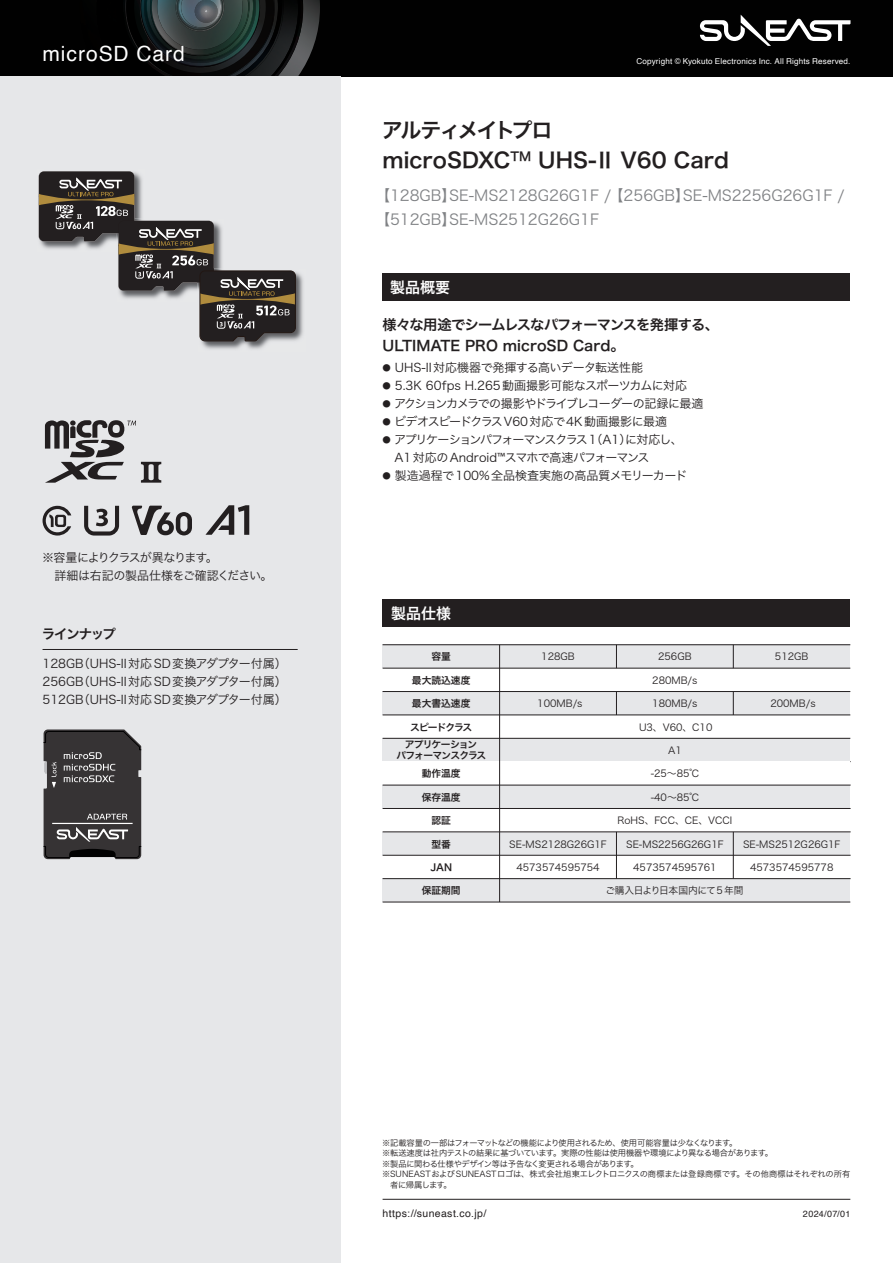
<style>
.page{position:relative;width:893px;height:1263px;background:#fff}
.page>*{position:absolute;margin:0;border:0;box-sizing:border-box;transform-origin:0 0}
.t1{font:21px/30px "Hira Kaku Pro N W6";color:#231f20}
.t2{font:21px "Helvetica";letter-spacing:.045em;color:#fff}
.t3{font:15px/24px "Hira Kaku Pro N W3";color:#808285}
.t4{font:15px "Hira Kaku Pro N W6";color:#fff}
.t5{font:14.25px/21px "Hira Kaku Pro N W6";letter-spacing:-.03em;color:#231f20}
.t6{font:13.5px "Hira Kaku Pro N W6";letter-spacing:-.11em;color:#231f20}
.t7{font:12px/18px "Hira Kaku Pro N W3";letter-spacing:-.03em;color:#231f20;text-align:justify}
.t8{font:12px "Hira Kaku Pro N W3";color:#231f20}
.t9{font:12px/18px "Hira Kaku Pro N W3";letter-spacing:-.075em;color:#231f20}
.t10{font:12px "Hira Kaku Pro N W3";letter-spacing:-.095em;color:#231f20}
.t11{font:10.5px "Helvetica";letter-spacing:.04em;color:#231f20}
.t12{font:9.75px "Hira Kaku Pro W3";color:#231f20}
.t13{font:9.75px "Hira Kaku Pro W6";color:#231f20}
.t14{font:9.75px "Hira Kaku Pro W3";letter-spacing:-.04em;color:#231f20}
.t15{font:9.75px/10.5px "Hira Kaku Pro W6";letter-spacing:-.09em;color:#231f20;text-align:center}
.t16{font:9.75px "Hira Kaku Pro W6";letter-spacing:-.105em;color:#231f20}
.t17{font:9px "Helvetica";letter-spacing:.025em;color:#231f20}
.t18{font:8.25px "Hira Kaku Pro N W3";letter-spacing:-.005em;color:#231f20}
.t19{font:8.25px "Hira Kaku Pro N W3";letter-spacing:-.03em;color:#231f20}
.t20{font:8.25px "Hira Kaku Pro N W3";letter-spacing:-.07em;color:#231f20}
.t21{font:8.25px "Hira Kaku Pro N W3";letter-spacing:-.05em;color:#231f20}
.t22{font:8.25px "Hira Kaku Pro N W3";letter-spacing:-.065em;color:#231f20}
.t23{font:8.1px "Helvetica";letter-spacing:.02em;color:#fff}
.s1{font-size:8.4px}
.s2{font-family:"Koz Go Pr 6 N"}
</style>
<div class="page">
<div style="left:0;top:0;width:80px;height:77px;background:#010101"></div>
<div style="left:320px;top:0;width:573px;height:77px;background:#010101"></div>
<img style="left:80px;top:0;width:240px;height:77px">
<img style="left:97px;top:0;width:206px;height:77px">
<img style="left:100px;top:0;width:200px;height:77px">
<img style="left:118px;top:0;width:164px;height:77px">
<img style="left:256px;top:4px;width:3px;height:42px">
<img style="left:144px;top:0;width:112px;height:63px">
<img style="left:146px;top:0;width:108px;height:60px">
<img style="left:147px;top:0;width:106px;height:59px">
<img style="left:150px;top:0;width:99px;height:56px">
<img style="left:152px;top:0;width:97px;height:55px">
<img style="left:154px;top:0;width:89px;height:50px">
<img style="left:176px;top:0;width:48px;height:31px">
<img style="left:177px;top:28px;width:46px;height:2px">
<img style="left:177px;top:0;width:47px;height:28px">
<img style="left:181px;top:0;width:43px;height:27px">
<img style="left:195px;top:0;width:23px;height:23px">
<img style="left:195px;top:0;width:22px;height:22px">
<img style="left:196px;top:1px;width:21px;height:21px">
<img style="left:196px;top:1px;width:20px;height:20px">
<img style="left:197px;top:2px;width:19px;height:19px">
<img style="left:197px;top:2px;width:18px;height:18px">
<img style="left:198px;top:3px;width:17px;height:17px">
<img style="left:198px;top:3px;width:16px;height:16px">
<img style="left:199px;top:4px;width:15px;height:15px">
<img style="left:199px;top:4px;width:14px;height:14px">
<svg style="left:200px;top:5px;width:13px;height:13px"></svg>
<div style="left:0;top:77px;width:341px;height:1186px;background:#e6e7e9"></div>
<svg style="left:700px;top:15px;width:150px;height:31px"></svg>
<hr style="left:43px;top:649px;width:255px;height:1px;background:#231f20">
<hr style="left:383px;top:1199px;width:467px;height:1px;background:#231f20">
<div style="left:383px;top:273px;width:467px;height:28px;background:#231f20"></div>
<svg style="left:43px;top:729px;width:99px;height:130px;background:#494748"></svg>
<svg style="left:43px;top:506px;width:28px;height:29px"></svg>
<svg style="left:84px;top:506px;width:35px;height:29px"></svg>
<div style="left:383px;top:599px;width:467px;height:28px;background:#231f20"></div>
<div style="left:383px;top:645px;width:467px;height:23px;background:#e6e7e9"></div>
<div style="left:383px;top:691px;width:467px;height:24px;background:#e6e7e9"></div>
<div style="left:383px;top:738px;width:467px;height:24px;background:#e6e7e9"></div>
<hr style="left:383px;top:644px;width:467px;height:1px;background:#231f20">
<hr style="left:383px;top:668px;width:467px;height:1px;background:#231f20">
<hr style="left:383px;top:691px;width:467px;height:1px;background:#231f20">
<hr style="left:383px;top:715px;width:467px;height:1px;background:#231f20">
<hr style="left:383px;top:738px;width:467px;height:1px;background:#231f20">
<hr style="left:383px;top:761px;width:467px;height:1px;background:#231f20">
<svg style="left:616px;top:645px;width:1px;height:23px"></svg>
<svg style="left:733px;top:645px;width:1px;height:23px"></svg>
<svg style="left:733px;top:692px;width:1px;height:23px"></svg>
<div style="left:383px;top:785px;width:467px;height:23px;background:#e6e7e9"></div>
<div style="left:383px;top:832px;width:467px;height:23px;background:#e6e7e9"></div>
<div style="left:383px;top:879px;width:467px;height:23px;background:#e6e7e9"></div>
<hr style="left:383px;top:785px;width:467px;height:1px;background:#231f20">
<hr style="left:383px;top:808px;width:467px;height:1px;background:#231f20">
<hr style="left:383px;top:832px;width:467px;height:1px;background:#231f20">
<hr style="left:383px;top:855px;width:467px;height:1px;background:#231f20">
<hr style="left:383px;top:878px;width:467px;height:1px;background:#231f20">
<hr style="left:383px;top:902px;width:467px;height:1px;background:#231f20">
<hr style="left:616px;top:832px;width:1px;height:47px;background:#231f20">
<hr style="left:733px;top:832px;width:1px;height:47px;background:#231f20">
<svg style="left:616px;top:692px;width:1px;height:23px"></svg>
<hr style="left:499px;top:645px;width:1px;height:257px;background:#231f20">
<svg style="left:132px;top:506px;width:60px;height:29px"></svg>
<svg style="left:205px;top:505px;width:44px;height:30px"></svg>
<img style="left:38px;top:175px;width:1px;height:63px">
<img style="left:201px;top:272px;width:102px;height:77px">
<svg style="left:39px;top:171px;width:257px;height:170px"></svg>
<svg style="left:45px;top:420px;width:116px;height:63px"></svg>
<h1 class="t2" style="left:43px;top:38px;width:144px">microSD Card</h1>
<p class="t23" style="left:636px;top:54px;width:216px">Copyright © Kyokuto Electronics Inc. All Rights Reserved.</p>
<h1 class="t1" style="left:382px;top:114px;width:349px">アルティメイトプロ<br>microSDXC<sup>TM</sup> UHS-Ⅱ V60 Card</h1>
<h2 class="t3" style="left:375px;top:182px;width:471px">【128GB】SE-MS2128G26G1F / 【256GB】SE-MS2256G26G1F /【512GB】SE-MS2512G26G1F</h2>
<p class="t7" style="left:42px;top:548px;width:232px">※容量によりクラスが異なります。<br>　詳細は右記の製品仕様をご確認ください。</p>
<h3 class="t6" style="left:42px;top:621px;width:76px">ラインナップ</h3>
<p class="t7" style="left:43px;top:654px;width:246px">128GB（UHS-II対応SD変換アダプター付属）256GB（UHS-II対応SD変換アダプター付属）512GB（UHS-II対応SD変換アダプター付属）</p>
<h2 class="t4" style="left:390px;top:273px;width:61px">製品概要</h2>
<h3 class="t5" style="left:383px;top:314px;width:338px">様々な用途でシームレスなパフォーマンスを発揮する、<br>ULTIMATE PRO microSD Card。</h3>
<p class="t8" style="left:382px;top:357px;width:262px"><span class="s1">●</span> UHS-II対応機器で発揮する高いデータ転送性能</p>
<p class="t8" style="left:382px;top:375px;width:306px"><span class="s1">●</span> 5.3K 60fps H.265動画撮影可能なスポーツカムに対応</p>
<p class="t10" style="left:382px;top:393px;width:322px"><span class="s1">●</span> アクションカメラでの撮影やドライブレコーダーの記録に最適</p>
<p class="t7" style="left:382px;top:412px;width:286px"><span class="s1">●</span> ビデオスピードクラスV60対応で4K動画撮影に最適</p>
<p class="t9" style="left:382px;top:430px;width:302px"><span class="s1">●</span> アプリケーションパフォーマンスクラス 1（A1）に対応し、　A1対応のAndroid<span class="s2">™</span>スマホで高速パフォーマンス</p>
<p class="t8" style="left:382px;top:465px;width:306px"><span class="s1">●</span> 製造過程で100%全品検査実施の高品質メモリーカード</p>
<h2 class="t4" style="left:391px;top:600px;width:61px">製品仕様</h2>
<p class="t13" style="left:431px;top:648px;width:21px">容量</p>
<p class="t13" style="left:412px;top:671px;width:60px">最大読込速度</p>
<p class="t13" style="left:412px;top:695px;width:60px">最大書込速度</p>
<p class="t16" style="left:410px;top:718px;width:64px">スピードクラス</p>
<p class="t15" style="left:396px;top:739px;width:91px">アプリケーション<br>パフォーマンスクラス</p>
<p class="t13" style="left:422px;top:765px;width:21px">保存</p>
<p class="t13" style="left:431px;top:788px;width:21px">認証</p>
<p class="t13" style="left:431px;top:812px;width:21px">型番</p>
<p class="t13" style="left:430px;top:835px;width:23px">JAN</p>
<p class="t13" style="left:422px;top:858px;width:40px">保証期間</p>
<p class="t13" style="left:422px;top:765px;width:40px">動作温度</p>
<p class="t13" style="left:422px;top:788px;width:40px">保存温度</p>
<p class="t13" style="left:431px;top:812px;width:21px">認証</p>
<p class="t13" style="left:431px;top:835px;width:21px">型番</p>
<p class="t13" style="left:430px;top:858px;width:23px">JAN</p>
<p class="t13" style="left:422px;top:882px;width:40px">保証期間</p>
<p class="t12" style="left:541px;top:648px;width:35px">128GB</p>
<p class="t12" style="left:537px;top:695px;width:47px">100MB/s</p>
<p class="t12" style="left:658px;top:648px;width:35px">256GB</p>
<p class="t12" style="left:652px;top:671px;width:47px">280MB/s</p>
<p class="t12" style="left:652px;top:695px;width:47px">180MB/s</p>
<p class="t12" style="left:668px;top:742px;width:15px">A1</p>
<p class="t12" style="left:639px;top:718px;width:75px">U3、V60、C10</p>
<p class="t12" style="left:775px;top:648px;width:35px">512GB</p>
<p class="t12" style="left:770px;top:695px;width:47px">200MB/s</p>
<p class="t12" style="left:651px;top:765px;width:50px">-25～85℃</p>
<p class="t12" style="left:651px;top:788px;width:50px">-40～85℃</p>
<p class="t12" style="left:617px;top:812px;width:116px">RoHS、FCC、CE、VCCI</p>
<p class="t12" style="left:626px;top:812px;width:100px">SE-MSDU1064E095</p>
<p class="t12" style="left:633px;top:835px;width:85px">4573574595242</p>
<p class="t12" style="left:743px;top:835px;width:99px">SE-MS2512G26G1F</p>
<p class="t12" style="left:750px;top:858px;width:85px">4573574595778</p>
<p class="t12" style="left:509px;top:835px;width:99px">SE-MS2128G26G1F</p>
<p class="t12" style="left:516px;top:858px;width:85px">4573574595754</p>
<p class="t12" style="left:626px;top:835px;width:99px">SE-MS2256G26G1F</p>
<p class="t12" style="left:633px;top:858px;width:85px">4573574595761</p>
<p class="t12" style="left:750px;top:835px;width:85px">4573574595235</p>
<p class="t12" style="left:516px;top:835px;width:85px">4573574595259</p>
<p class="t14" style="left:605px;top:859px;width:140px">ご購入日より日本国内にて3 年間</p>
<p class="t14" style="left:605px;top:882px;width:140px">ご購入日より日本国内にて5 年間</p>
<p class="t20" style="left:382px;top:1135px;width:357px">※記載容量の一部はフォーマットなどの機能により使用されるため、使用可能容量は少なくなります。</p>
<p class="t19" style="left:382px;top:1145px;width:392px">※転送速度は社内テストの結果に基づいています。実際の性能は使用機器や環境により異なる場合があります。</p>
<p class="t21" style="left:382px;top:1156px;width:258px">※製品に関わる仕様やデザイン等は予告なく変更される場合があります。</p>
<p class="t18" style="left:382px;top:1166px;width:470px">※SUNEASTおよびSUNEASTロゴは、株式会社旭東エレクトロニクスの商標または登録商標です。その他商標はそれぞれの所有</p>
<p class="t22" style="left:390px;top:1177px;width:63px">者に帰属します。</p>
<p class="t11" style="left:383px;top:1205px;width:105px">https://suneast.co.jp/</p>
<p class="t17" style="left:803px;top:1207px;width:49px">2024/07/01</p>
</div>
